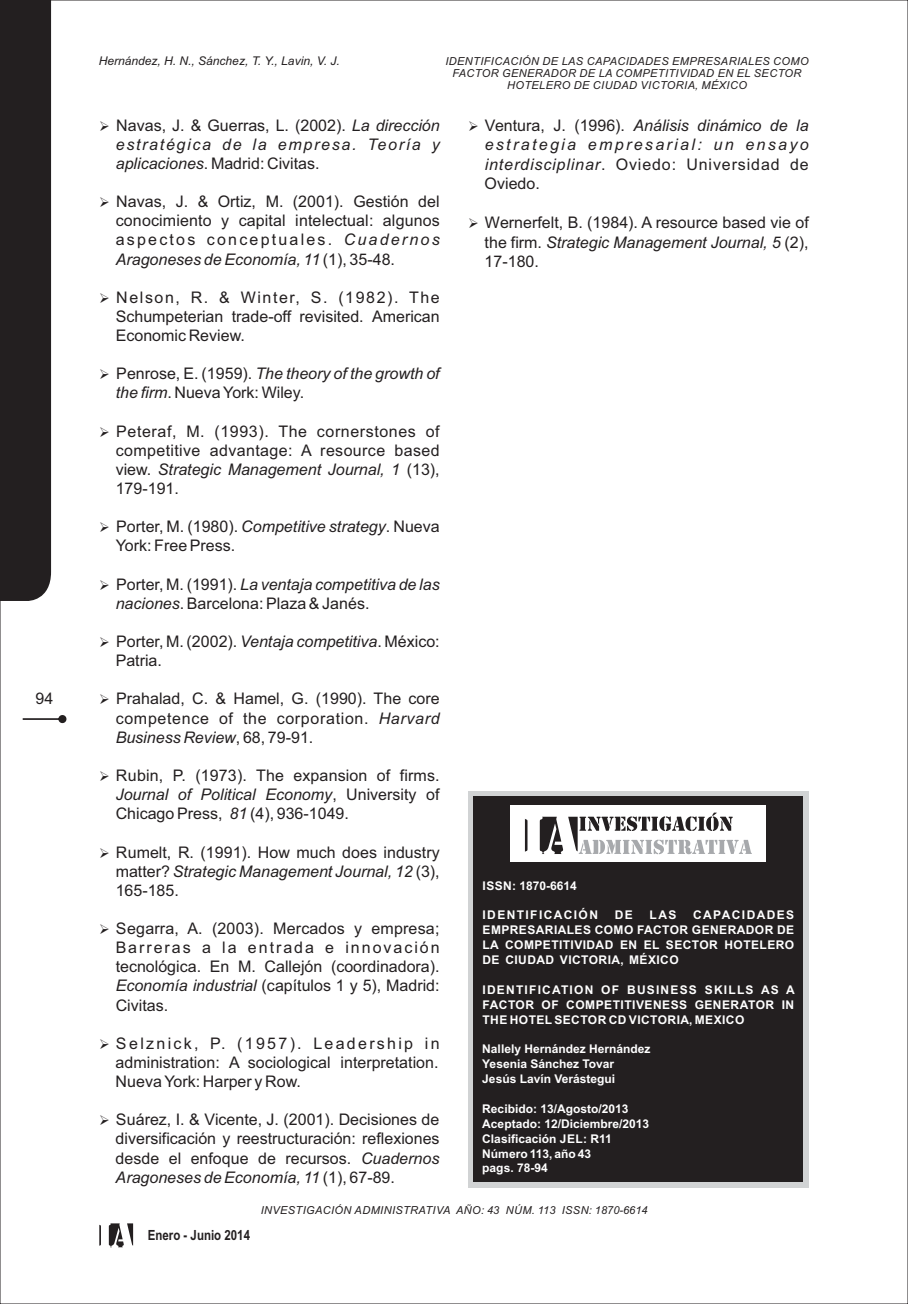
<style>
.page{position:relative;width:908px;height:1304px;background:#fff}
.page>*{position:absolute;margin:0;border:0;box-sizing:border-box;transform-origin:0 0}
.t1{font:16px/19.2px "Arial";color:#231f20;text-align:justify}
.t2{font:italic 16px/19.4px "Arial";letter-spacing:.105em;color:#231f20;text-align:justify}
.t3{font:700 14px "Arial Narrow";color:#231f20}
.t4{font:700 12px/14.8px "Arial";color:#fff;text-align:justify}
.t5{font:italic 12px "Arial";color:#231f20}
.t6{font:700 12px "Arial";letter-spacing:.115em;color:#fff}
.t7{font:italic 11px/12.2px "Arial";letter-spacing:.035em;color:#231f20;text-align:center}
.s1{font-style:normal}
.s2{font-style:italic}
</style>
<div class="page">
<div style="left:0;top:0;width:51px;height:601px;background:#231f20"></div>
<svg style="left:99px;top:1225px;width:2px;height:21px"></svg>
<svg style="left:109px;top:1223px;width:24px;height:24px"></svg>
<svg style="left:23px;top:715px;width:43px;height:8px"></svg>
<div style="left:468px;top:791px;width:340px;height:397px;background:#d1d3d4"></div>
<div style="left:473px;top:797px;width:329px;height:385px;background:#231f20"></div>
<div style="left:510px;top:805px;width:255px;height:57px;background:#fff"></div>
<svg style="left:524px;top:819px;width:3px;height:33px"></svg>
<svg style="left:539px;top:813px;width:212px;height:41px"></svg>
<p class="t1" style="left:36px;top:690px;width:19px">94</p>
<p class="t5" style="left:99px;top:57px;width:242px">Hernández, H. N., Sánchez, T. Y., Lavin, V. J.</p>
<p class="t7" style="left:445px;top:56px;width:364px">IDENTIFICACIÓN DE LAS CAPACIDADES EMPRESARIALES COMO<br>FACTOR GENERADOR DE LA COMPETITIVIDAD EN EL SECTOR<br>HOTELERO DE CIUDAD VICTORIA, MÉXICO</p>
<p class="t2" style="left:116px;top:117px;width:325px;text-indent:-16px">➢ <span class="s1">Navas, J. &amp; Guerras, L. (2002).</span> La dirección estratégica de la empresa. Teoría y aplicaciones<span class="s1">. Madrid: Civitas.</span></p>
<p class="t1" style="left:116px;top:193px;width:325px;text-indent:-16px">➢ Navas, J. &amp; Ortiz, M. (2001). Gestión del conocimiento y capital intelectual: algunos aspectos conceptuales. <span class="s2">Cuadernos Aragoneses de Economía, 11</span> (1), 35-48.</p>
<p class="t1" style="left:116px;top:289px;width:325px;text-indent:-16px">➢ Nelson, R. &amp; Winter, S. (1982). The Schumpeterian trade-off revisited. American Economic Review.</p>
<p class="t1" style="left:116px;top:366px;width:325px;text-indent:-16px">➢ Penrose, E. (1959). <span class="s2">The theory of the growth of the firm</span>. Nueva York: Wiley.</p>
<p class="t1" style="left:116px;top:423px;width:325px;text-indent:-16px">➢ Peteraf, M. (1993). The cornerstones of competitive advantage: A resource based view. <span class="s2">Strategic Management Journal, 1</span> (13), 179-191.</p>
<p class="t1" style="left:116px;top:519px;width:325px;text-indent:-16px">➢ Porter, M. (1980). <span class="s2">Competitive strategy</span>. Nueva<br>York: Free Press.</p>
<p class="t1" style="left:116px;top:576px;width:325px;text-indent:-16px">➢ Porter, M. (1991). <span class="s2">La ventaja competitiva de las naciones</span>. Barcelona: Plaza &amp; Janés.</p>
<p class="t1" style="left:116px;top:633px;width:325px;text-indent:-16px">➢ Porter, M. (2002). <span class="s2">Ventaja competitiva</span>. México:<br>Patria.</p>
<p class="t1" style="left:116px;top:691px;width:325px;text-indent:-16px">➢ Prahalad, C. &amp; Hamel, G. (1990). The core competence of the corporation. <span class="s2">Harvard Business Review</span>, 68, 79-91.</p>
<p class="t1" style="left:116px;top:767px;width:325px;text-indent:-16px">➢ Rubin, P. (1973). The expansion of firms.<br><span class="s2">Journal of Political Economy</span>, University of Chicago Press, <span class="s2">81</span> (4), 936-1049.</p>
<p class="t1" style="left:116px;top:844px;width:325px;text-indent:-16px">➢ Rumelt, R. (1991). How much does industry matter? <span class="s2">Strategic Management Journal, 12</span> (3), 165-185.</p>
<p class="t1" style="left:116px;top:920px;width:325px;text-indent:-16px">➢ Segarra, A. (2003). Mercados y empresa; Barreras a la entrada e innovación tecnológica. En M. Callejón (coordinadora).<br><span class="s2">Economía industrial</span> (capítulos 1 y 5), Madrid:<br>Civitas.</p>
<p class="t1" style="left:116px;top:1035px;width:325px;text-indent:-16px">➢ Selznick, P. (1957). Leadership in administration: A sociological interpretation.<br>Nueva York: Harper y Row.</p>
<p class="t1" style="left:116px;top:1111px;width:325px;text-indent:-16px">➢ Suárez, I. &amp; Vicente, J. (2001). Decisiones de diversificación y reestructuración: reflexiones desde el enfoque de recursos. <span class="s2">Cuadernos Aragoneses de Economía, 11</span> (1), 67-89.</p>
<p class="t2" style="left:484px;top:117px;width:325px;text-indent:-16px">➢ <span class="s1">Ventura, J. (1996).</span> Análisis dinámico de la estrategia empresarial: un ensayo interdisciplinar<span class="s1">. Oviedo: Universidad de Oviedo.</span></p>
<p class="t1" style="left:484px;top:214px;width:325px;text-indent:-16px">➢ Wernerfelt, B. (1984). A resource based vie of the firm. <span class="s2">Strategic Management Journal, 5</span> (2), 17-180.</p>
<p class="t4" style="left:482px;top:879px;width:96px">ISSN: 1870-6614</p>
<p class="t6" style="left:482px;top:911px;width:117px">IDENTIFICACIÓN</p>
<p class="t4" style="left:614px;top:909px;width:20px">DE</p>
<p class="t4" style="left:649px;top:909px;width:28px">LAS</p>
<p class="t4" style="left:482px;top:909px;width:313px;text-indent:210px">CAPACIDADES EMPRESARIALES COMO FACTOR GENERADOR DE LA COMPETITIVIDAD EN EL SECTOR HOTELERO DE CIUDAD VICTORIA, MÉXICO</p>
<p class="t4" style="left:482px;top:983px;width:314px">IDENTIFICATION OF BUSINESS SKILLS AS A FACTOR OF COMPETITIVENESS GENERATOR IN THE HOTEL SECTOR CD VICTORIA, MEXICO</p>
<p class="t4" style="left:482px;top:1043px;width:170px;text-align:left">Nallely Hernández Hernández<br>Yesenia Sánchez Tovar<br>Jesús Lavín Verástegui</p>
<p class="t4" style="left:482px;top:1102px;width:168px;text-align:left">Recibido: 13/Agosto/2013<br>Aceptado: 12/Diciembre/2013<br>Clasificación JEL: R11<br>Número 113, año 43<br>pags. 78-94</p>
<p class="t3" style="left:148px;top:1230px;width:104px">Enero - Junio 2014</p>
<p class="t7" style="left:260px;top:1205px;width:388px">INVESTIGACIÓN ADMINISTRATIVA AÑO: 43 NÚM. 113 ISSN: 1870-6614</p>
</div>
